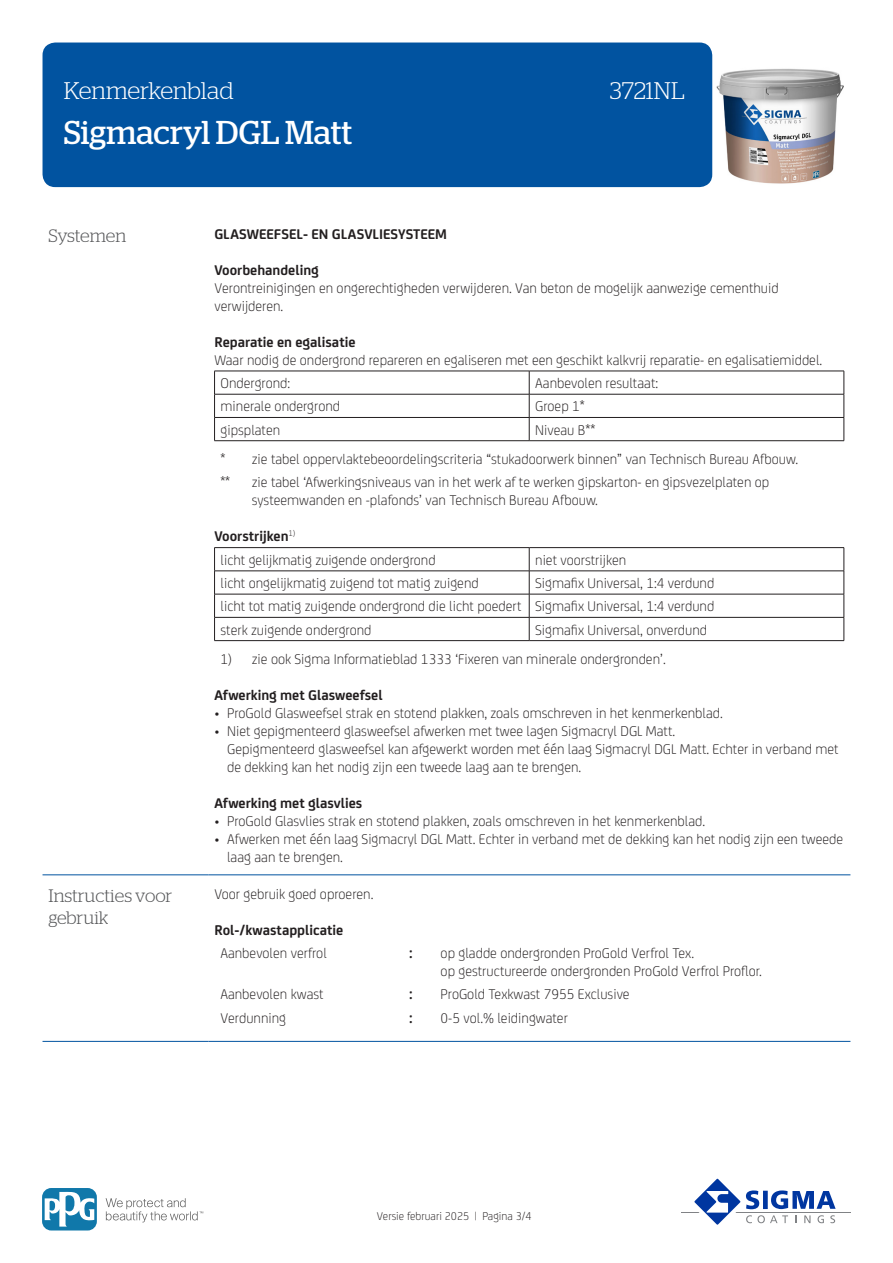
<style>
.page{position:relative;width:893px;height:1263px;background:#fff}
.page>*{position:absolute;margin:0;border:0;box-sizing:border-box;transform-origin:0 0}
.t1{font:33px "Stag";color:#fff}
.t2{font:300 24px "Stag";color:#fff}
.KOP{font:300 18px/21.6px "Stag";color:#57585a}
.BODY{font:300 15px/18px "FS Joey";color:#231f20}
.BODY-2{font:700 15px "FS Joey";color:#231f20}
.t3{font:300 12px "FS Joey";color:#231f20}
.s1{font-weight:700}
</style>
<div class="page">
<div style="left:43px;top:43px;width:669px;height:144px;background:#0153a0;border-radius:13px"></div>
<hr style="left:681px;top:1211px;width:169px;height:1px;background:#808285">
<svg style="left:689px;top:1178px;width:147px;height:47px"></svg>
<svg style="left:106px;top:1198px;width:97px;height:24px"></svg>
<svg style="left:43px;top:1188px;width:54px;height:42px"></svg>
<svg style="left:45px;top:1191px;width:49px;height:35px"></svg>
<hr style="left:43px;top:874px;width:165px;height:1px;background:#0153a0">
<hr style="left:208px;top:874px;width:642px;height:1px;background:#0153a0">
<hr style="left:43px;top:1041px;width:165px;height:1px;background:#0153a0">
<hr style="left:208px;top:1041px;width:642px;height:1px;background:#0153a0">
<hr style="left:214px;top:371px;width:315px;height:1px;background:#231f20">
<hr style="left:529px;top:371px;width:315px;height:1px;background:#231f20">
<hr style="left:214px;top:394px;width:315px;height:1px;background:#231f20">
<hr style="left:529px;top:394px;width:315px;height:1px;background:#231f20">
<hr style="left:214px;top:417px;width:315px;height:1px;background:#231f20">
<svg style="left:214px;top:371px;width:1px;height:69px"></svg>
<hr style="left:529px;top:417px;width:315px;height:1px;background:#231f20">
<svg style="left:529px;top:371px;width:1px;height:69px"></svg>
<svg style="left:844px;top:371px;width:1px;height:69px"></svg>
<hr style="left:214px;top:440px;width:315px;height:1px;background:#231f20">
<hr style="left:529px;top:440px;width:315px;height:1px;background:#231f20">
<hr style="left:214px;top:547px;width:315px;height:1px;background:#231f20">
<hr style="left:529px;top:547px;width:315px;height:1px;background:#231f20">
<hr style="left:214px;top:571px;width:315px;height:1px;background:#231f20">
<hr style="left:529px;top:571px;width:315px;height:1px;background:#231f20">
<hr style="left:214px;top:594px;width:315px;height:1px;background:#231f20">
<hr style="left:529px;top:594px;width:315px;height:1px;background:#231f20">
<hr style="left:214px;top:617px;width:315px;height:1px;background:#231f20">
<svg style="left:214px;top:548px;width:1px;height:92px"></svg>
<hr style="left:529px;top:617px;width:315px;height:1px;background:#231f20">
<svg style="left:529px;top:548px;width:1px;height:92px"></svg>
<svg style="left:844px;top:548px;width:1px;height:92px"></svg>
<hr style="left:214px;top:640px;width:315px;height:1px;background:#231f20">
<hr style="left:529px;top:640px;width:315px;height:1px;background:#231f20">
<img style="left:716px;top:68px;width:128px;height:116px">
<h2 class="t2" style="left:64px;top:77px;width:171px">Kenmerkenblad</h2>
<h2 class="t2" style="left:610px;top:77px;width:76px">3721NL</h2>
<h1 class="t1" style="left:64px;top:114px;width:290px">Sigmacryl DGL Matt</h1>
<p class="KOP" style="left:49px;top:225px;width:79px">Systemen</p>
<p class="BODY-2" style="left:214px;top:223px;width:234px">GLASWEEFSEL- EN GLASVLIESYSTEEM</p>
<p class="BODY" style="left:214px;top:260px;width:566px"><span class="s1">Voorbehandeling<br></span>Verontreinigingen en ongerechtigheden verwijderen. Van beton de mogelijk aanwezige cementhuid verwijderen.</p>
<p class="BODY" style="left:214px;top:332px;width:609px"><span class="s1">Reparatie en egalisatie<br></span>Waar nodig de ondergrond repareren en egaliseren met een geschikt kalkvrij reparatie- en egalisatiemiddel.</p>
<p class="BODY" style="left:221px;top:373px;width:71px">Ondergrond:</p>
<p class="BODY" style="left:535px;top:373px;width:124px">Aanbevolen resultaat:</p>
<p class="BODY" style="left:221px;top:397px;width:121px">minerale ondergrond</p>
<p class="BODY" style="left:535px;top:397px;width:51px">Groep 1*</p>
<p class="BODY" style="left:221px;top:420px;width:61px">gipsplaten</p>
<p class="BODY" style="left:535px;top:420px;width:62px">Niveau B**</p>
<p class="BODY" style="left:220px;top:449px;width:6px">*</p>
<p class="BODY" style="left:252px;top:449px;width:548px">zie tabel oppervlaktebeoordelingscriteria “stukadoorwerk binnen” van Technisch Bureau Afbouw.</p>
<p class="BODY" style="left:220px;top:472px;width:11px">**</p>
<p class="BODY" style="left:252px;top:472px;width:519px">zie tabel ‘Afwerkingsniveaus van in het werk af te werken gipskarton- en gipsvezelplaten op systeemwanden en -plafonds’ van Technisch Bureau Afbouw.</p>
<p class="BODY-2" style="left:214px;top:525px;width:83px">Voorstrijken<sup>1)</sup></p>
<p class="BODY" style="left:221px;top:550px;width:217px">licht gelijkmatig zuigende ondergrond</p>
<p class="BODY" style="left:535px;top:550px;width:93px">niet voorstrijken</p>
<p class="BODY" style="left:221px;top:573px;width:260px">licht ongelijkmatig zuigend tot matig zuigend</p>
<p class="BODY" style="left:535px;top:573px;width:181px">Sigmafix Universal, 1:4 verdund</p>
<p class="BODY" style="left:221px;top:596px;width:302px">licht tot matig zuigende ondergrond die licht poedert</p>
<p class="BODY" style="left:535px;top:596px;width:181px">Sigmafix Universal, 1:4 verdund</p>
<p class="BODY" style="left:221px;top:620px;width:152px">sterk zuigende ondergrond</p>
<p class="BODY" style="left:535px;top:620px;width:173px">Sigmafix Universal, onverdund</p>
<p class="BODY" style="left:220px;top:649px;width:13px">1)</p>
<p class="BODY" style="left:252px;top:649px;width:416px">zie ook Sigma Informatieblad 1333 ‘Fixeren van minerale ondergronden’.</p>
<p class="BODY-2" style="left:214px;top:684px;width:170px">Afwerking met Glasweefsel</p>
<p class="BODY" style="left:214px;top:703px;width:510px">• ProGold Glasweefsel strak en stotend plakken, zoals omschreven in het kenmerkenblad.</p>
<p class="BODY" style="left:227px;top:721px;width:613px;text-indent:-13px">• Niet gepigmenteerd glasweefsel afwerken met twee lagen Sigmacryl DGL Matt.<br>Gepigmenteerd glasweefsel kan afgewerkt worden met één laag Sigmacryl DGL Matt. Echter in verband met de dekking kan het nodig zijn een tweede laag aan te brengen.</p>
<p class="BODY-2" style="left:214px;top:792px;width:150px">Afwerking met glasvlies</p>
<p class="BODY" style="left:214px;top:811px;width:492px">• ProGold Glasvlies strak en stotend plakken, zoals omschreven in het kenmerkenblad.</p>
<p class="BODY" style="left:227px;top:829px;width:618px;text-indent:-13px">• Afwerken met één laag Sigmacryl DGL Matt. Echter in verband met de dekking kan het nodig zijn een tweede laag aan te brengen.</p>
<p class="KOP" style="left:49px;top:885px;width:125px">Instructies voor gebruik</p>
<p class="BODY" style="left:214px;top:884px;width:161px">Voor gebruik goed oproeren.</p>
<p class="BODY-2" style="left:214px;top:919px;width:131px">Rol-/kwastapplicatie</p>
<p class="BODY" style="left:220px;top:943px;width:108px">Aanbevolen verfrol</p>
<p class="BODY-2" style="left:409px;top:942px;width:5px">:</p>
<p class="BODY" style="left:441px;top:943px;width:323px">op gladde ondergronden ProGold Verfrol Tex.<br>op gestructureerde ondergronden ProGold Verfrol Proflor.</p>
<p class="BODY" style="left:220px;top:984px;width:105px">Aanbevolen kwast</p>
<p class="BODY-2" style="left:409px;top:983px;width:5px">:</p>
<p class="BODY" style="left:441px;top:984px;width:191px">ProGold Texkwast 7955 Exclusive</p>
<p class="BODY" style="left:220px;top:1008px;width:67px">Verdunning</p>
<p class="BODY-2" style="left:409px;top:1006px;width:5px">:</p>
<p class="BODY" style="left:441px;top:1008px;width:129px">0-5 vol.% leidingwater</p>
<p class="t3" style="left:377px;top:1208px;width:156px">Versie februari 2025 | Pagina 3/4</p>
</div>
